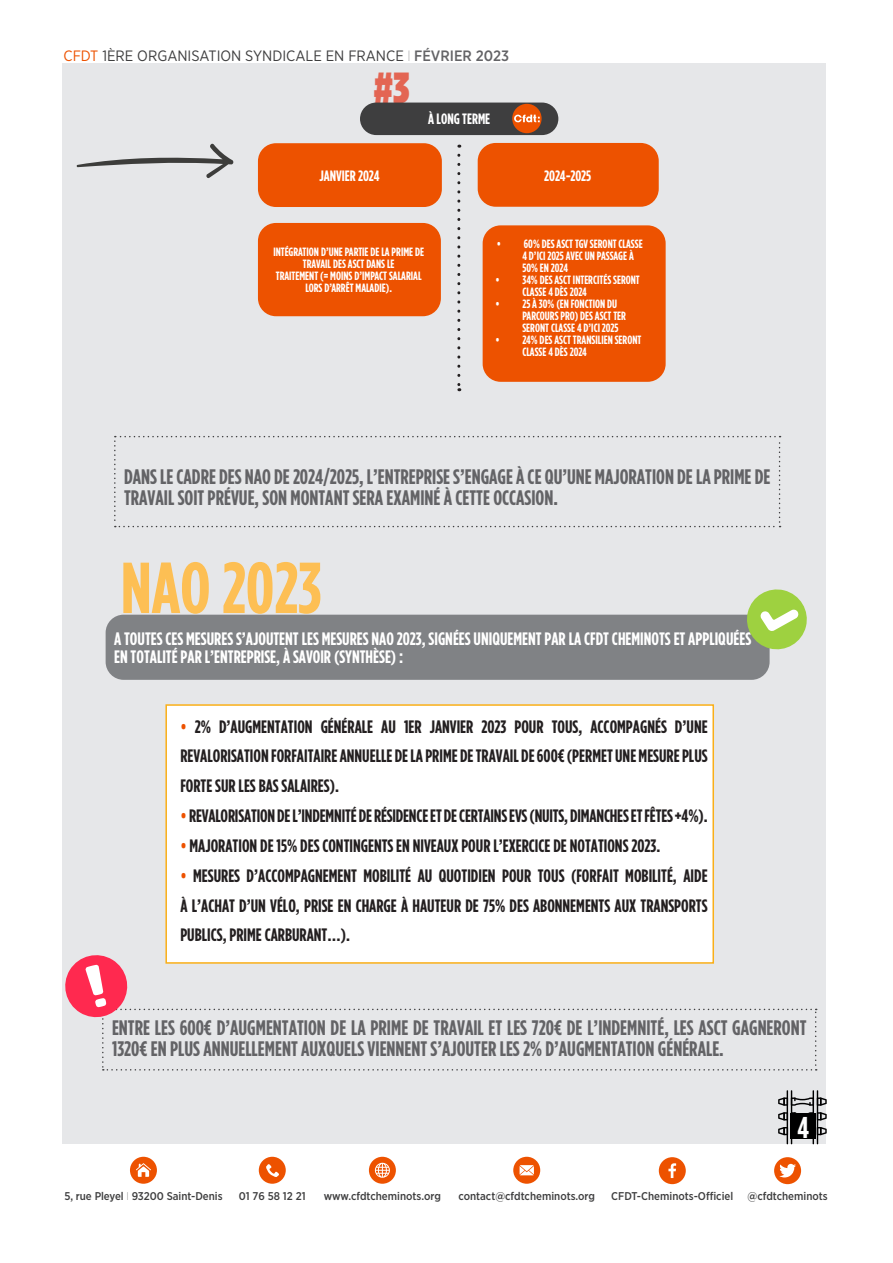
<style>
.page{position:relative;width:893px;height:1263px;background:#fff}
.page>*{position:absolute;margin:0;border:0;box-sizing:border-box;transform-origin:0 0}
.t1{font:700 72px "Gotham Condensed";color:#fdbf54}
.t2{font:900 43.5px "Gotham Condensed";color:#e36553}
.t3{font:700 30px "Gotham Condensed";color:#fff}
.t4{font:700 21px/21px "Gotham Condensed";color:#636366}
.t5{font:700 18px/29.8px "Gotham Condensed";color:#231f20;text-align:justify}
.t6{font:700 18px/18px "Gotham Condensed";color:#fff}
.t7{font:15px "Gotham Narrow";color:#3e3e3f}
.t8{font:700 15px "Gotham Condensed";color:#fff}
.t9{font:700 12px/12px "Gotham Condensed";color:#fff}
.t10{font:500 11.25px "Gotham Narrow";color:#3e3e3f}
.s1{color:#ed5200}
.s2{font-weight:100;color:#636366}
.s3{font-weight:500;color:#636366}
.s4{font-weight:100}
</style>
<div class="page">
<div style="left:130px;top:1157px;width:27px;height:27px;background:#ed5200;border-radius:50%"></div>
<svg style="left:136px;top:1163px;width:15px;height:14px"></svg>
<div style="left:259px;top:1157px;width:27px;height:27px;background:#ed5200;border-radius:50%"></div>
<svg style="left:266px;top:1164px;width:13px;height:13px"></svg>
<div style="left:369px;top:1157px;width:27px;height:27px;background:#ed5200;border-radius:50%"></div>
<svg style="left:375px;top:1163px;width:15px;height:15px"></svg>
<div style="left:513px;top:1157px;width:27px;height:27px;background:#ed5200;border-radius:50%"></div>
<svg style="left:520px;top:1165px;width:14px;height:10px"></svg>
<div style="left:659px;top:1157px;width:27px;height:27px;background:#ed5200;border-radius:50%"></div>
<svg style="left:668px;top:1163px;width:8px;height:15px"></svg>
<div style="left:774px;top:1157px;width:27px;height:27px;background:#ed5200;border-radius:50%"></div>
<svg style="left:779px;top:1164px;width:17px;height:13px"></svg>
<div style="left:62px;top:63px;width:764px;height:1081px;background:#e6e7e9"></div>
<div style="left:360px;top:103px;width:198px;height:32px;background:#3e3e3f;border-radius:16px"></div>
<div style="left:258px;top:143px;width:184px;height:64px;background:#ed5200;border-radius:18px"></div>
<div style="left:478px;top:143px;width:181px;height:64px;background:#ed5200;border-radius:18px"></div>
<div style="left:258px;top:223px;width:183px;height:93px;background:#ed5200;border-radius:18px"></div>
<div style="left:483px;top:225px;width:183px;height:157px;background:#ed5200;border-radius:18px"></div>
<div style="left:512px;top:104px;width:30px;height:29px;background:#ed5200;border-radius:50%"></div>
<svg style="left:514px;top:115px;width:26px;height:8px"></svg>
<svg style="left:114px;top:436px;width:666px;height:91px"></svg>
<div style="left:106px;top:615px;width:664px;height:65px;background:#808285;border-radius:18px"></div>
<svg style="left:457px;top:155px;width:3px;height:236px"></svg>
<svg style="left:744px;top:589px;width:63px;height:63px"></svg>
<hr style="left:791px;top:1090px;width:1px;height:54px;background:#000">
<hr style="left:787px;top:1090px;width:1px;height:54px;background:#000">
<hr style="left:817px;top:1090px;width:1px;height:54px;background:#000">
<hr style="left:813px;top:1090px;width:1px;height:54px;background:#000">
<svg style="left:778px;top:1097px;width:49px;height:9px"></svg>
<svg style="left:778px;top:1112px;width:49px;height:8px"></svg>
<svg style="left:778px;top:1127px;width:49px;height:8px"></svg>
<div style="left:165px;top:704px;width:549px;height:260px;background:#fff;border:2px solid #faaf18"></div>
<div style="left:790px;top:1113px;width:26px;height:26px;background:#000"></div>
<svg style="left:76px;top:143px;width:158px;height:36px"></svg>
<svg style="left:65px;top:951px;width:752px;height:119px"></svg>
<p class="t7" style="left:63px;top:47px;width:447px"><span class="s1">CFDT</span> 1ÈRE ORGANISATION SYNDICALE EN FRANCE <span class="s2">I</span> <span class="s3">FÉVRIER 2023</span></p>
<p class="t2" style="left:374px;top:62px;width:37px">#3</p>
<p class="t8" style="left:428px;top:110px;width:64px">À LONG TERME</p>
<p class="t8" style="left:319px;top:167px;width:62px">JANVIER 2024</p>
<p class="t8" style="left:544px;top:167px;width:48px">2024-2025</p>
<p class="t9" style="left:273px;top:246px;width:152px;text-align:center">INTÉGRATION D’UNE PARTIE DE LA PRIME DE<br>TRAVAIL DES ASCT DANS LE</p>
<p class="t9" style="left:276px;top:270px;width:147px;text-align:center">TRAITEMENT (= MOINS D’IMPACT SALARIAL<br>LORS D’ARRÊT MALADIE).</p>
<p class="t9" style="left:522px;top:238px;width:122px;text-indent:-26px">• 60% DES ASCT TGV SERONT CLASSE<br>4 D’ICI 2025 AVEC UN PASSAGE À<br>50% EN 2024</p>
<p class="t9" style="left:522px;top:274px;width:119px;text-indent:-27px">• 34% DES ASCT INTERCITÉS SERONT<br>CLASSE 4 DÈS 2024</p>
<p class="t9" style="left:522px;top:298px;width:105px;text-indent:-27px">• 25 À 30% (EN FONCTION DU<br>PARCOURS PRO) DES ASCT TER<br>SERONT CLASSE 4 D’ICI 2025</p>
<p class="t9" style="left:522px;top:334px;width:121px;text-indent:-27px">• 24% DES ASCT TRANSILIEN SERONT<br>CLASSE 4 DÈS 2024</p>
<p class="t4" style="left:124px;top:466px;width:648px">DANS LE CADRE DES NAO DE 2024/2025, L’ENTREPRISE S’ENGAGE À CE QU’UNE MAJORATION DE LA PRIME DE<br>TRAVAIL SOIT PRÉVUE, SON MONTANT SERA EXAMINÉ À CETTE OCCASION.</p>
<p class="t1" style="left:121px;top:546px;width:202px">NAO 2023</p>
<p class="t6" style="left:114px;top:630px;width:639px">A TOUTES CES MESURES S’AJOUTENT LES MESURES NAO 2023, SIGNÉES UNIQUEMENT PAR LA CFDT CHEMINOTS ET APPLIQUÉES<br>EN TOTALITÉ PAR L’ENTREPRISE, À SAVOIR (SYNTHÈSE) :</p>
<p class="t5" style="left:180px;top:711px;width:529px"><span class="s1">•</span> 2% D’AUGMENTATION GÉNÉRALE AU 1ER JANVIER 2023 POUR TOUS, ACCOMPAGNÉS D’UNE REVALORISATION FORFAITAIRE ANNUELLE DE LA PRIME DE TRAVAIL DE 600€ (PERMET UNE MESURE PLUS FORTE SUR LES BAS SALAIRES).</p>
<p class="t5" style="left:180px;top:801px;width:529px"><span class="s1">•</span> REVALORISATION DE L’INDEMNITÉ DE RÉSIDENCE ET DE CERTAINS EVS (NUITS, DIMANCHES ET FÊTES +4%).</p>
<p class="t5" style="left:180px;top:830px;width:481px"><span class="s1">•</span> MAJORATION DE 15% DES CONTINGENTS EN NIVEAUX POUR L’EXERCICE DE NOTATIONS 2023.</p>
<p class="t5" style="left:180px;top:860px;width:529px"><span class="s1">•</span> MESURES D’ACCOMPAGNEMENT MOBILITÉ AU QUOTIDIEN POUR TOUS (FORFAIT MOBILITÉ, AIDE À L’ACHAT D’UN VÉLO, PRISE EN CHARGE À HAUTEUR DE 75% DES ABONNEMENTS AUX TRANSPORTS PUBLICS, PRIME CARBURANT…).</p>
<p class="t4" style="left:112px;top:1017px;width:696px">ENTRE LES 600€ D’AUGMENTATION DE LA PRIME DE TRAVAIL ET LES 720€ DE L’INDEMNITÉ, LES ASCT GAGNERONT<br>1320€ EN PLUS ANNUELLEMENT AUXQUELS VIENNENT S’AJOUTER LES 2% D’AUGMENTATION GÉNÉRALE.</p>
<p class="t3" style="left:797px;top:1109px;width:13px">4</p>
<p class="t10" style="left:64px;top:1189px;width:160px">5, rue Pleyel <span class="s4">I</span> 93200 Saint-Denis</p>
<p class="t10" style="left:239px;top:1189px;width:68px">01 76 58 12 21</p>
<p class="t10" style="left:324px;top:1189px;width:118px">www.cfdtcheminots.org</p>
<p class="t10" style="left:458px;top:1189px;width:138px">contact@cfdtcheminots.org</p>
<p class="t10" style="left:611px;top:1189px;width:123px">CFDT-Cheminots-Officiel</p>
<p class="t10" style="left:747px;top:1189px;width:82px">@cfdtcheminots</p>
</div>
